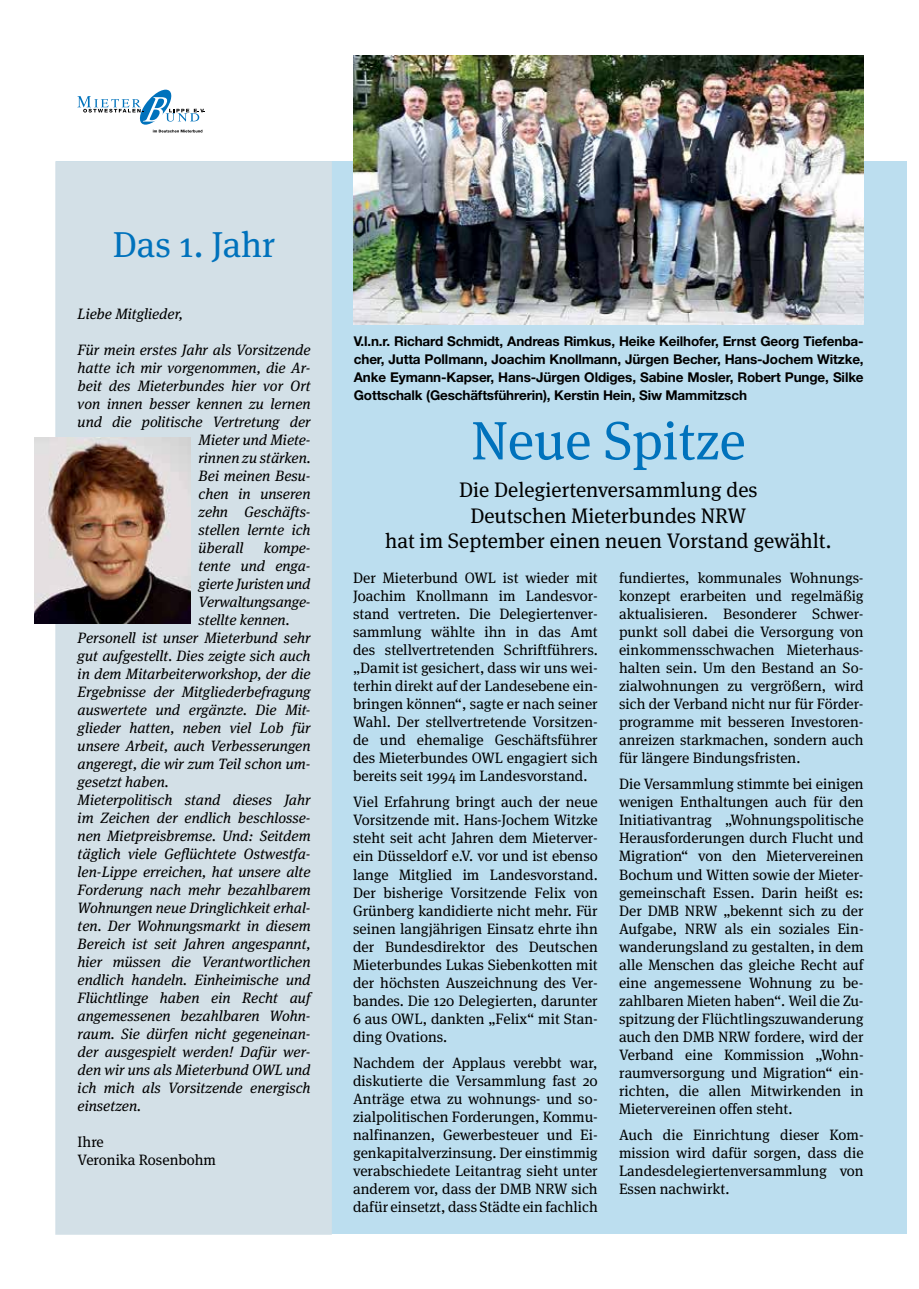
<style>
.page{position:relative;width:919px;height:1289px;background:#fff}
.page>*{position:absolute;margin:0;border:0;box-sizing:border-box;transform-origin:0 0}
.t1{font:54px "Meta Serif";color:#0072bc}
.t2{font:36px "Meta Serif";color:#0072bc}
.t3{font:21px/25.2px "Meta Serif";color:#000;text-align:center}
.t4{font:15px/18px "Meta Serif";color:#000;text-align:justify}
.t5{font:italic 15px "Meta Serif Lf";color:#000}
.t6{font:700 13.5px/18px "Helvetica Neue";letter-spacing:-.01em;color:#000;text-align:justify}
</style>
<div class="page">
<div style="left:56px;top:162px;width:850px;height:1071px;background:#bcdeef"></div>
<div style="left:55px;top:161px;width:277px;height:1073px;background:#d3e0e7;border:2px solid #d3e0e7"></div>
<svg style="left:77px;top:90px;width:128px;height:42px"></svg>
<img style="left:34px;top:437px;width:156px;height:186px">
<img style="left:353px;top:55px;width:510px;height:270px">
<h2 class="t2" style="left:113px;top:224px;width:164px">Das 1. Jahr</h2>
<p class="t5" style="left:78px;top:301px;width:107px">Liebe Mitglieder,</p>
<p class="t5" style="left:78px;top:337px;width:234px">Für mein erstes Jahr als Vorsitzende</p>
<p class="t5" style="left:78px;top:355px;width:234px">hatte ich mir vorgenommen, die Ar-</p>
<p class="t5" style="left:78px;top:373px;width:234px">beit des Mieterbundes hier vor Ort</p>
<p class="t5" style="left:78px;top:391px;width:234px">von innen besser kennen zu lernen</p>
<p class="t5" style="left:78px;top:409px;width:234px">und die politische Vertretung der</p>
<p class="t5" style="left:198px;top:427px;width:113px">Mieter und Miete-</p>
<p class="t5" style="left:198px;top:445px;width:113px">rinnen zu stärken.</p>
<p class="t5" style="left:198px;top:463px;width:113px">Bei meinen Besu-</p>
<p class="t5" style="left:198px;top:481px;width:113px">chen in unseren</p>
<p class="t5" style="left:198px;top:499px;width:113px">zehn Geschäfts-</p>
<p class="t5" style="left:198px;top:517px;width:113px">stellen lernte ich</p>
<p class="t5" style="left:198px;top:535px;width:46px">überall</p>
<p class="t5" style="left:264px;top:535px;width:48px">kompe-</p>
<p class="t5" style="left:198px;top:553px;width:113px">tente und enga-</p>
<p class="t5" style="left:198px;top:571px;width:113px">gierte Juristen und</p>
<p class="t5" style="left:198px;top:589px;width:113px">Verwaltungsange-</p>
<p class="t5" style="left:198px;top:607px;width:92px">stellte kennen.</p>
<p class="t5" style="left:78px;top:625px;width:234px">Personell ist unser Mieterbund sehr</p>
<p class="t5" style="left:78px;top:643px;width:234px">gut aufgestellt. Dies zeigte sich auch</p>
<p class="t5" style="left:78px;top:661px;width:234px">in dem Mitarbeiterworkshop, der die</p>
<p class="t5" style="left:78px;top:679px;width:234px">Ergebnisse der Mitgliederbefragung</p>
<p class="t5" style="left:78px;top:697px;width:234px">auswertete und ergänzte. Die Mit-</p>
<p class="t5" style="left:78px;top:715px;width:234px">glieder hatten, neben viel Lob für</p>
<p class="t5" style="left:78px;top:733px;width:234px">unsere Arbeit, auch Verbesserungen</p>
<p class="t5" style="left:78px;top:751px;width:234px">angeregt, die wir zum Teil schon um-</p>
<p class="t5" style="left:78px;top:769px;width:92px">gesetzt haben.</p>
<p class="t5" style="left:78px;top:787px;width:234px">Mieterpolitisch stand dieses Jahr</p>
<p class="t5" style="left:78px;top:805px;width:234px">im Zeichen der endlich beschlosse-</p>
<p class="t5" style="left:78px;top:823px;width:234px">nen Mietpreisbremse. Und: Seitdem</p>
<p class="t5" style="left:78px;top:841px;width:234px">täglich viele Geflüchtete Ostwestfa-</p>
<p class="t5" style="left:78px;top:859px;width:234px">len-Lippe erreichen, hat unsere alte</p>
<p class="t5" style="left:78px;top:877px;width:234px">Forderung nach mehr bezahlbarem</p>
<p class="t5" style="left:78px;top:895px;width:234px">Wohnungen neue Dringlichkeit erhal-</p>
<p class="t5" style="left:78px;top:913px;width:234px">ten. Der Wohnungsmarkt in diesem</p>
<p class="t5" style="left:78px;top:931px;width:234px">Bereich ist seit Jahren angespannt,</p>
<p class="t5" style="left:78px;top:949px;width:234px">hier müssen die Verantwortlichen</p>
<p class="t5" style="left:78px;top:967px;width:234px">endlich handeln. Einheimische und</p>
<p class="t5" style="left:78px;top:985px;width:234px">Flüchtlinge haben ein Recht auf</p>
<p class="t5" style="left:78px;top:1003px;width:234px">angemessenen bezahlbaren Wohn-</p>
<p class="t5" style="left:78px;top:1021px;width:234px">raum. Sie dürfen nicht gegeneinan-</p>
<p class="t5" style="left:78px;top:1039px;width:234px">der ausgespielt werden! Dafür wer-</p>
<p class="t5" style="left:78px;top:1057px;width:234px">den wir uns als Mieterbund OWL und</p>
<p class="t5" style="left:78px;top:1075px;width:234px">ich mich als Vorsitzende energisch</p>
<p class="t5" style="left:78px;top:1093px;width:65px">einsetzen.</p>
<p class="t4" style="left:78px;top:1132px;width:140px">Ihre<br>Veronika Rosenbohm</p>
<p class="t6" style="left:354px;top:332px;width:511px">V.l.n.r. Richard Schmidt, Andreas Rimkus, Heike Keilhofer, Ernst Georg Tiefenba&shy;cher, Jutta Pollmann, Joachim Knollmann, Jürgen Becher, Hans-Jochem Witzke, Anke Eymann-Kapser, Hans-Jürgen Oldiges, Sabine Mosler, Robert Punge, Silke Gottschalk (Geschäftsführerin), Kerstin Hein, Siw Mammitzsch</p>
<h1 class="t1" style="left:471px;top:409px;width:276px">Neue Spitze</h1>
<h3 class="t3" style="left:385px;top:477px;width:448px">Die Delegiertenversammlung des<br>Deutschen Mieterbundes NRW<br>hat im September einen neuen Vorstand gewählt.</h3>
<p class="t4" style="left:353px;top:568px;width:246px">Der Mieterbund OWL ist wieder mit Joachim Knollmann im Landesvor&shy;stand vertreten. Die Delegiertenver&shy;sammlung wählte ihn in das Amt des stellvertretenden Schriftführers. „Damit ist gesichert, dass wir uns wei&shy;terhin direkt auf der Landesebene ein&shy;bringen können“, sagte er nach seiner Wahl. Der stellvertretende Vorsitzen&shy;de und ehemalige Geschäftsführer des Mieterbundes OWL engagiert sich bereits seit 1994 im Landesvorstand.</p>
<p class="t4" style="left:353px;top:793px;width:246px">Viel Erfahrung bringt auch der neue Vorsitzende mit. Hans-Jochem Witzke steht seit acht Jahren dem Mieterver&shy;ein Düsseldorf e.V. vor und ist ebenso lange Mitglied im Landesvorstand.<br>Der bisherige Vorsitzende Felix von Grünberg kandidierte nicht mehr. Für seinen langjährigen Einsatz ehrte ihn der Bundesdirektor des Deutschen Mieterbundes Lukas Siebenkotten mit der höchsten Auszeichnung des Ver&shy;bandes. Die 120 Delegierten, darunter 6 aus OWL, dankten „Felix“ mit Stan&shy;ding Ovations.</p>
<p class="t4" style="left:353px;top:1053px;width:246px">Nachdem der Applaus verebbt war, diskutierte die Versammlung fast 20<br>Anträge etwa zu wohnungs- und so&shy;zialpolitischen Forderungen, Kommu&shy;nalfinanzen, Gewerbesteuer und Ei&shy;genkapitalverzinsung. Der einstimmig verabschiedete Leitantrag sieht unter anderem vor, dass der DMB NRW sich dafür einsetzt, dass Städte ein fachlich</p>
<p class="t4" style="left:619px;top:568px;width:246px">fundiertes, kommunales Wohnungs&shy;konzept erarbeiten und regelmäßig aktualisieren. Besonderer Schwer&shy;punkt soll dabei die Versorgung von einkommensschwachen Mieterhaus&shy;halten sein. Um den Bestand an So&shy;zialwohnungen zu vergrößern, wird sich der Verband nicht nur für Förder&shy;programme mit besseren Investoren&shy;anreizen starkmachen, sondern auch für längere Bindungsfristen.</p>
<p class="t4" style="left:619px;top:775px;width:246px">Die Versammlung stimmte bei einigen wenigen Enthaltungen auch für den Initiativantrag „Wohnungspolitische Herausforderungen durch Flucht und Migration“ von den Mietervereinen Bochum und Witten sowie der Mieter&shy;gemeinschaft Essen. Darin heißt es:<br>Der DMB NRW „bekennt sich zu der Aufgabe, NRW als ein soziales Ein&shy;wanderungsland zu gestalten, in dem alle Menschen das gleiche Recht auf eine angemessene Wohnung zu be&shy;zahlbaren Mieten haben“. Weil die Zu&shy;spitzung der Flüchtlingszuwanderung auch den DMB NRW fordere, wird der Verband eine Kommission „Wohn&shy;raumversorgung und Migration“ ein&shy;richten, die allen Mitwirkenden in Mietervereinen offen steht.</p>
<p class="t4" style="left:619px;top:1125px;width:246px">Auch die Einrichtung dieser Kom&shy;mission wird dafür sorgen, dass die Landesdelegiertenversammlung von Essen nachwirkt.</p>
</div>
